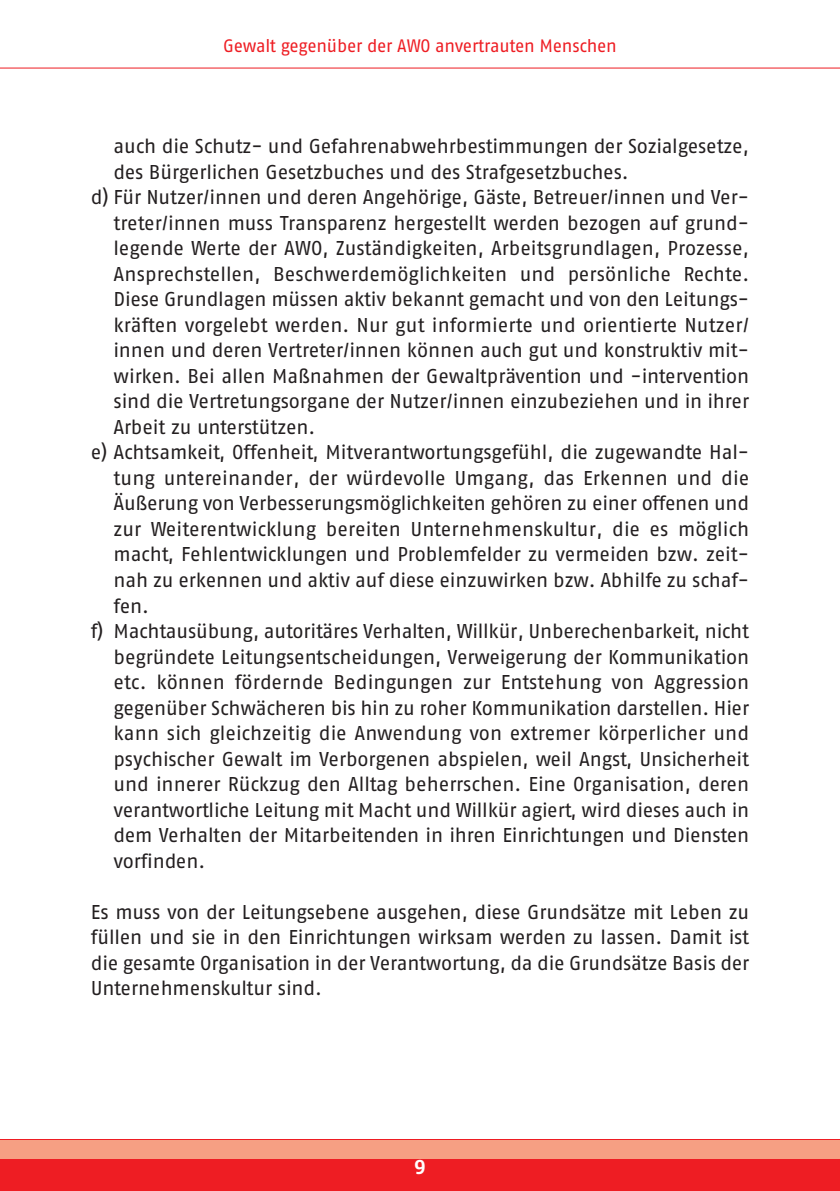
<style>
.page{position:relative;width:840px;height:1191px;background:#fff}
.page>*{position:absolute;margin:0;border:0;box-sizing:border-box;transform-origin:0 0}
.t1{font:20px/25.6px "AWO Fago Office";letter-spacing:-.005em;color:#231f20;text-align:justify}
.t2{font:700 20px "AWO Fago Office";color:#fff}
.t3{font:18px "AWO Fago Office";letter-spacing:-.01em;color:#ee1d23}
</style>
<div class="page">
<hr style="left:0;top:68px;width:839px;height:1px;background:#ee1d23">
<div style="left:0;top:1140px;width:839px;height:51px;background:#ee1d23"></div>
<div style="left:0;top:1140px;width:839px;height:18px;background:#f69f83"></div>
<p class="t3" style="left:223px;top:36px;width:395px">Gewalt gegenüber der AWO anvertrauten Menschen</p>
<p class="t1" style="left:113px;top:133px;width:636px">auch die Schutz- und Gefahrenabwehrbestimmungen der Sozialgesetze,</p>
<p class="t1" style="left:113px;top:159px;width:516px">des Bürgerlichen Gesetzbuches und des Strafgesetzbuches.</p>
<p class="t1" style="left:91px;top:184px;width:659px">d) Für Nutzer/innen und deren Angehörige, Gäste, Betreuer/innen und Ver-</p>
<p class="t1" style="left:113px;top:210px;width:636px">treter/innen muss Transparenz hergestellt werden bezogen auf grund-</p>
<p class="t1" style="left:113px;top:235px;width:636px">legende Werte der AWO, Zuständigkeiten, Arbeitsgrundlagen, Prozesse,</p>
<p class="t1" style="left:113px;top:261px;width:636px">Ansprechstellen, Beschwerdemöglichkeiten und persönliche Rechte.</p>
<p class="t1" style="left:113px;top:286px;width:636px">Diese Grundlagen müssen aktiv bekannt gemacht und von den Leitungs-</p>
<p class="t1" style="left:113px;top:312px;width:636px">kräften vorgelebt werden. Nur gut informierte und orientierte Nutzer/</p>
<p class="t1" style="left:113px;top:337px;width:636px">innen und deren Vertreter/innen können auch gut und konstruktiv mit-</p>
<p class="t1" style="left:113px;top:363px;width:636px">wirken. Bei allen Maßnahmen der Gewaltprävention und -intervention</p>
<p class="t1" style="left:113px;top:388px;width:636px">sind die Vertretungsorgane der Nutzer/innen einzubeziehen und in ihrer</p>
<p class="t1" style="left:113px;top:414px;width:203px">Arbeit zu unterstützen.</p>
<p class="t1" style="left:91px;top:439px;width:659px">e) Achtsamkeit, Offenheit, Mitverantwortungsgefühl, die zugewandte Hal-</p>
<p class="t1" style="left:113px;top:465px;width:636px">tung untereinander, der würdevolle Umgang, das Erkennen und die</p>
<p class="t1" style="left:113px;top:490px;width:636px">Äußerung von Verbesserungsmöglichkeiten gehören zu einer offenen und</p>
<p class="t1" style="left:113px;top:516px;width:636px">zur Weiterentwicklung bereiten Unternehmenskultur, die es möglich</p>
<p class="t1" style="left:113px;top:541px;width:636px">macht, Fehlentwicklungen und Problemfelder zu vermeiden bzw. zeit-</p>
<p class="t1" style="left:113px;top:567px;width:636px">nah zu erkennen und aktiv auf diese einzuwirken bzw. Abhilfe zu schaf-</p>
<p class="t1" style="left:113px;top:592px;width:37px">fen.</p>
<p class="t1" style="left:91px;top:618px;width:659px">f) Machtausübung, autoritäres Verhalten, Willkür, Unberechenbarkeit, nicht</p>
<p class="t1" style="left:113px;top:643px;width:636px">begründete Leitungsentscheidungen, Verweigerung der Kommunikation</p>
<p class="t1" style="left:113px;top:669px;width:636px">etc. können fördernde Bedingungen zur Entstehung von Aggression</p>
<p class="t1" style="left:113px;top:694px;width:636px">gegenüber Schwächeren bis hin zu roher Kommunikation darstellen. Hier</p>
<p class="t1" style="left:113px;top:720px;width:636px">kann sich gleichzeitig die Anwendung von extremer körperlicher und</p>
<p class="t1" style="left:113px;top:745px;width:636px">psychischer Gewalt im Verborgenen abspielen, weil Angst, Unsicherheit</p>
<p class="t1" style="left:113px;top:771px;width:636px">und innerer Rückzug den Alltag beherrschen. Eine Organisation, deren</p>
<p class="t1" style="left:113px;top:796px;width:636px">verantwortliche Leitung mit Macht und Willkür agiert, wird dieses auch in</p>
<p class="t1" style="left:113px;top:822px;width:636px">dem Verhalten der Mitarbeitenden in ihren Einrichtungen und Diensten</p>
<p class="t1" style="left:113px;top:847px;width:93px">vorfinden.</p>
<p class="t1" style="left:91px;top:898px;width:659px">Es muss von der Leitungsebene ausgehen, diese Grundsätze mit Leben zu füllen und sie in den Einrichtungen wirksam werden zu lassen. Damit ist die gesamte Organisation in der Verantwortung, da die Grundsätze Basis der Unternehmenskultur sind.</p>
<p class="t2" style="left:414px;top:1155px;width:13px">9</p>
</div>
